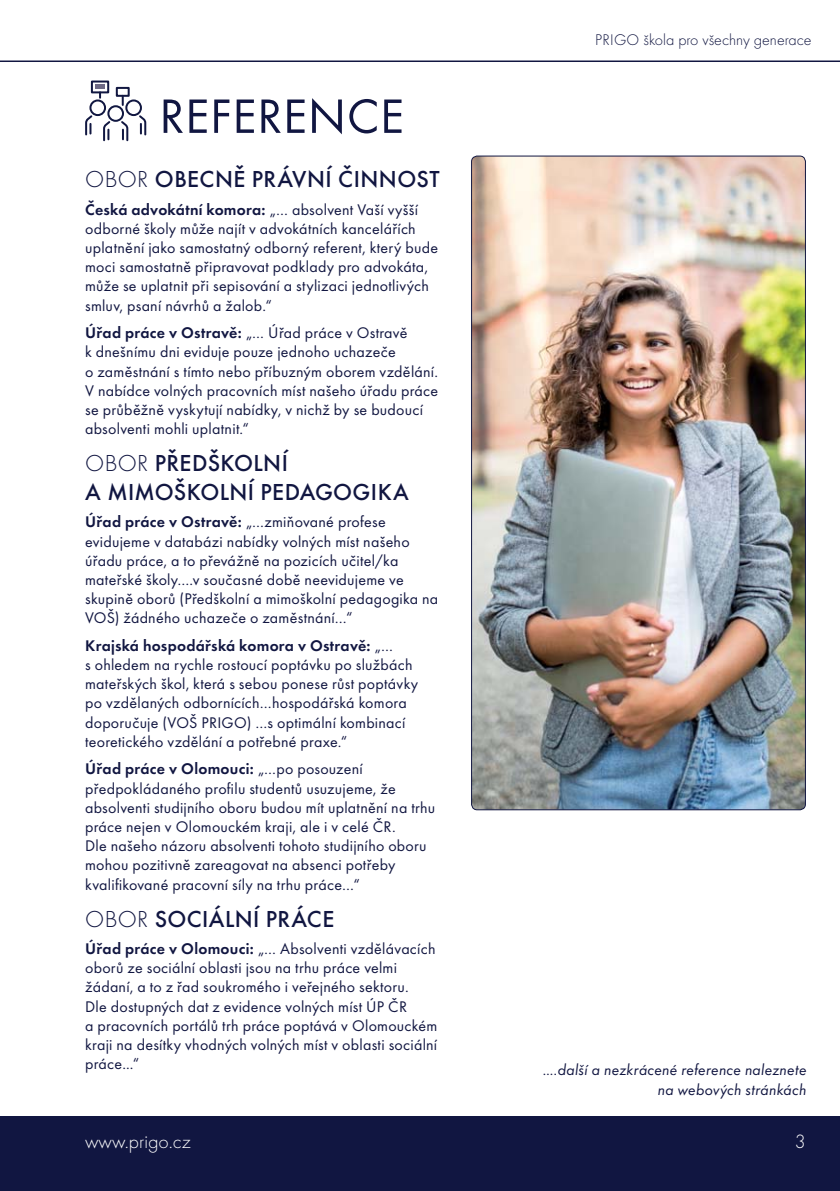
<style>
.page{position:relative;width:840px;height:1191px;background:#fff}
.page>*{position:absolute;margin:0;border:0;box-sizing:border-box;transform-origin:0 0}
.t1{font:50px "Futura TOT";letter-spacing:.015em;color:#111641}
.t2{font:500 24px/28.8px "Futura TOT";letter-spacing:.015em;color:#111641}
.t3{font:20px "Futura TOT Ligh";color:#fff}
.t4{font:16px/19.2px "Futura TOT";letter-spacing:.015em;color:#111641}
.t5{font:16px/19.2px "Futura TOT Book Obli";letter-spacing:.015em;color:#111641;text-align:right}
.t6{font:16px "Futura TOT Ligh";color:#111641}
.s1{font-family:"Futura TOT Ligh";font-weight:400}
.s2{font-weight:600}
</style>
<div class="page">
<div style="left:0;top:1116px;width:839px;height:75px;background:#111641"></div>
<hr style="left:0;top:60px;width:839px;height:2px;background:#111641">
<div style="left:91px;top:81px;width:18px;height:12px;border:2px solid #111741"></div>
<hr style="left:95px;top:85px;width:10px;height:4px;background:#6e6a85">
<svg style="left:122px;top:97px;width:2px;height:8px"></svg>
<div style="left:116px;top:87px;width:14px;height:10px;border:2px solid #111741"></div>
<svg style="left:120px;top:120px;width:9px;height:22px"></svg>
<svg style="left:103px;top:120px;width:8px;height:22px"></svg>
<div style="left:107px;top:105px;width:17px;height:17px;border:2px solid #111741;border-radius:50%"></div>
<svg style="left:85px;top:114px;width:8px;height:22px"></svg>
<div style="left:89px;top:99px;width:17px;height:17px;border:2px solid #111741;border-radius:50%"></div>
<svg style="left:137px;top:114px;width:10px;height:22px"></svg>
<div style="left:125px;top:99px;width:17px;height:17px;border:2px solid #111741;border-radius:50%"></div>
<img style="left:471px;top:156px;width:334px;height:654px;border-radius:6px">
<h1 class="t1" style="left:159px;top:93px;width:246px">REFERENCE</h1>
<h2 class="t2" style="left:85px;top:166px;width:355px"><span class="s1">OBOR</span> OBECNĚ PRÁVNÍ ČINNOST</h2>
<p class="t4" style="left:85px;top:200px;width:354px"><span class="s2">Česká advokátní komora:</span> „… absolvent Vaší vyšší odborné školy může najít v advokátních kancelářích uplatnění jako samostatný odborný referent, který bude moci samostatně připravovat podklady pro advokáta, může se uplatnit při sepisování a stylizaci jednotlivých smluv, psaní návrhů a žalob.“</p>
<p class="t4" style="left:85px;top:324px;width:354px"><span class="s2">Úřad práce v Ostravě:</span> „… Úřad práce v Ostravě<br>k dnešnímu dni eviduje pouze jednoho uchazeče<br>o zaměstnání s tímto nebo příbuzným oborem vzdělání.<br>V nabídce volných pracovních míst našeho úřadu práce se průběžně vyskytují nabídky, v nichž by se budoucí absolventi mohli uplatnit.“</p>
<h2 class="t2" style="left:85px;top:450px;width:325px"><span class="s1">OBOR</span> PŘEDŠKOLNÍ<br>A MIMOŠKOLNÍ PEDAGOGIKA</h2>
<p class="t4" style="left:85px;top:513px;width:354px"><span class="s2">Úřad práce v Ostravě:</span> „…zmiňované profese evidujeme v databázi nabídky volných míst našeho úřadu práce, a to převážně na pozicích učitel/ka mateřské školy….v současné době neevidujeme ve skupině oborů (Předškolní a mimoškolní pedagogika na VOŠ) žádného uchazeče o zaměstnání…“</p>
<p class="t4" style="left:85px;top:637px;width:334px"><span class="s2">Krajská hospodářská komora v Ostravě:</span> „…<br>s ohledem na rychle rostoucí poptávku po službách mateřských škol, která s sebou ponese růst poptávky po vzdělaných odbornících…hospodářská komora doporučuje (VOŠ PRIGO) …s optimální kombinací teoretického vzdělání a potřebné praxe.“</p>
<p class="t4" style="left:85px;top:760px;width:351px"><span class="s2">Úřad práce v Olomouci:</span> „…po posouzení předpokládaného profilu studentů usuzujeme, že absolventi studijního oboru budou mít uplatnění na trhu práce nejen v Olomouckém kraji, ale i v celé ČR.<br>Dle našeho názoru absolventi tohoto studijního oboru mohou pozitivně zareagovat na absenci potřeby kvalifikované pracovní síly na trhu práce…“</p>
<h2 class="t2" style="left:85px;top:905px;width:250px"><span class="s1">OBOR</span> SOCIÁLNÍ PRÁCE</h2>
<p class="t4" style="left:85px;top:940px;width:353px"><span class="s2">Úřad práce v Olomouci:</span> „… Absolventi vzdělávacích oborů ze sociální oblasti jsou na trhu práce velmi žádaní, a to z řad soukromého i veřejného sektoru.<br>Dle dostupných dat z evidence volných míst ÚP ČR<br>a pracovních portálů trh práce poptává v Olomouckém kraji na desítky vhodných volných míst v oblasti sociální práce...“</p>
<p class="t6" style="left:595px;top:32px;width:218px">PRIGO škola pro všechny generace</p>
<p class="t5" style="left:543px;top:1061px;width:264px">….další a nezkrácené reference naleznete na webových stránkách</p>
<p class="t3" style="left:85px;top:1131px;width:107px">www.prigo.cz</p>
<p class="t3" style="left:794px;top:1131px;width:12px">3</p>
</div>
